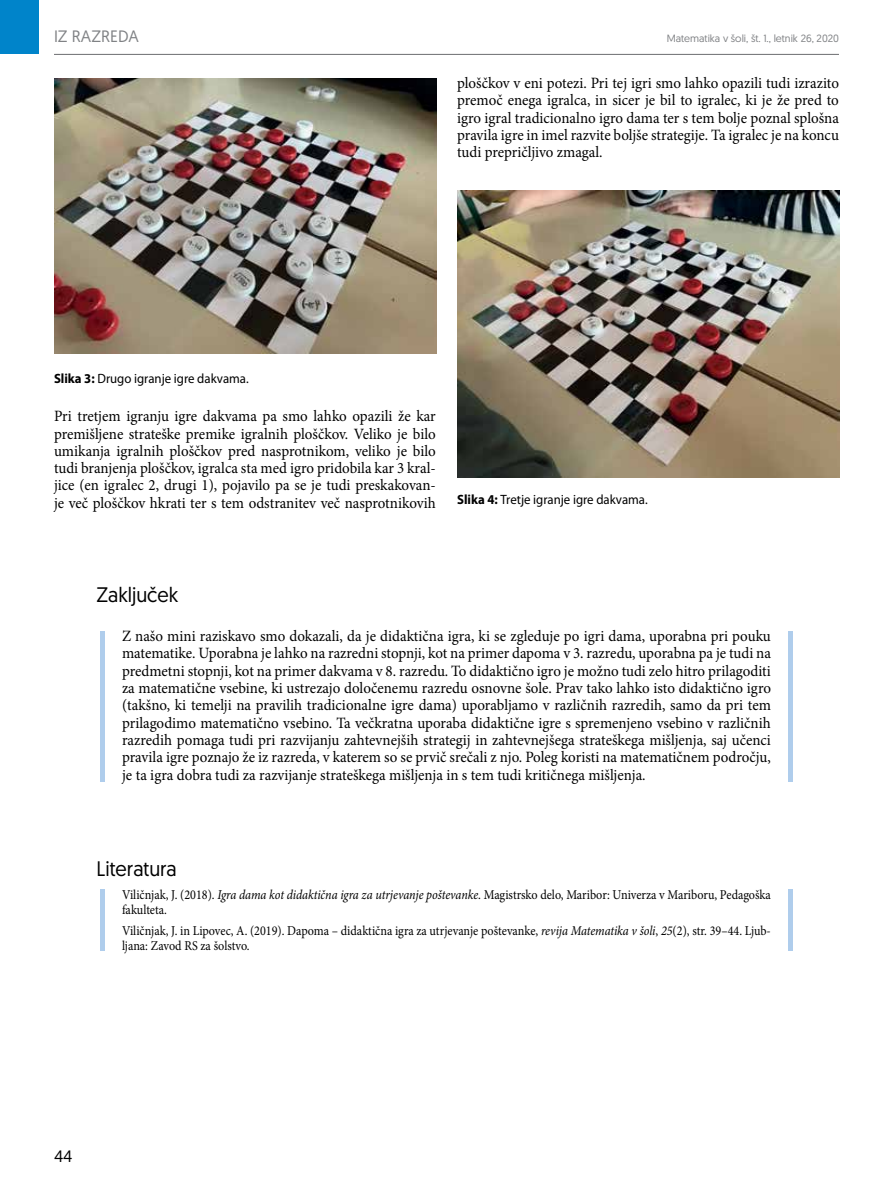
<style>
.page{position:relative;width:893px;height:1191px;background:#fff}
.page>*{position:absolute;margin:0;border:0;box-sizing:border-box;transform-origin:0 0}
.t1{font:21px "Geomanist";color:#000;scale:.95 1}
.t2{font:16.5px "Geomanist";color:#808285}
.t3{font:16.5px "Geomanist";color:#000}
.t4{font:15.75px/17.2px "Minion Pro";color:#000;text-align:justify;scale:.95 1}
.t5{font:13.5px/14.9px "Minion Pro";color:#000;scale:.9 1}
.t6{font:13.5px "Myriad Pro";color:#000;scale:.95 1}
.t7{font:10.5px "Geomanist";color:#808285}
.s1{font-weight:700}
.s2{font-style:italic}
</style>
<div class="page">
<hr style="left:892px;top:0;width:1px;height:1191px;background:#ecd8b6">
<div style="left:0;top:0;width:38px;height:54px;background:#0084ca"></div>
<hr style="left:54px;top:54px;width:785px;height:1px;background:#6d6e71">
<img style="left:54px;top:79px;width:383px;height:275px">
<hr style="left:100px;top:631px;width:4px;height:151px;background:#afcdec">
<hr style="left:100px;top:889px;width:4px;height:62px;background:#afcdec">
<div style="left:788px;top:631px;width:5px;height:151px;background:#afcdec"></div>
<div style="left:788px;top:889px;width:5px;height:62px;background:#afcdec"></div>
<img style="left:457px;top:190px;width:383px;height:287px">
<p class="t2" style="left:54px;top:26px;width:86px">IZ RAZREDA</p>
<p class="t7" style="left:667px;top:31px;width:174px">Matematika v šoli, št. 1., letnik 26, 2020</p>
<p class="t4" style="left:457px;top:74px;width:403px">ploščkov v eni potezi. Pri tej igri smo lahko opazili tudi izrazito premoč enega igralca, in sicer je bil to igralec, ki je že pred to igro igral tradicionalno igro dama ter s tem bolje poznal splošna pravila igre in imel razvite boljše strategije. Ta igralec je na koncu tudi prepričljivo zmagal.</p>
<p class="t6" style="left:54px;top:370px;width:206px"><span class="s1">Slika 3:</span> Drugo igranje igre dakvama.</p>
<p class="t4" style="left:54px;top:408px;width:403px">Pri tretjem igranju igre dakvama pa smo lahko opazili že kar premišljene strateške premike igralnih ploščkov. Veliko je bilo umikanja igralnih ploščkov pred nasprotnikom, veliko je bilo tudi branjenja ploščkov, igralca sta med igro pridobila kar 3 kral&shy;jice (en igralec 2, drugi 1), pojavilo pa se je tudi preskakovan&shy;je več ploščkov hkrati ter s tem odstranitev več nasprotnikovih</p>
<p class="t6" style="left:457px;top:491px;width:202px"><span class="s1">Slika 4:</span> Tretje igranje igre dakvama.</p>
<h1 class="t1" style="left:97px;top:581px;width:88px">Zaključek</h1>
<p class="t4" style="left:122px;top:627px;width:685px">Z našo mini raziskavo smo dokazali, da je didaktična igra, ki se zgleduje po igri dama, uporabna pri pouku matematike. Uporabna je lahko na razredni stopnji, kot na primer dapoma v 3. razredu, uporabna pa je tudi na predmetni stopnji, kot na primer dakvama v 8. razredu. To didaktično igro je možno tudi zelo hitro prilagoditi za matematične vsebine, ki ustrezajo določenemu razredu osnovne šole. Prav tako lahko isto didaktično igro (takšno, ki temelji na pravilih tradicionalne igre dama) uporabljamo v različnih razredih, samo da pri tem prilagodimo matematično vsebino. Ta večkratna uporaba didaktične igre s spremenjeno vsebino v različnih razredih pomaga tudi pri razvijanju zahtevnejših strategij in zahtevnejšega strateškega mišljenja, saj učenci pravila igre poznajo že iz razreda, v katerem so se prvič srečali z njo. Poleg koristi na matematičnem področju, je ta igra dobra tudi za razvijanje strateškega mišljenja in s tem tudi kritičnega mišljenja.</p>
<h1 class="t1" style="left:97px;top:854px;width:86px">Literatura</h1>
<p class="t5" style="left:122px;top:887px;width:722px">Viličnjak, J. (2018). <span class="s2">Igra dama kot didaktična igra za utrjevanje poštevanke</span>. Magistrsko delo, Maribor: Univerza v Mariboru, Pedagoška fakulteta.</p>
<p class="t5" style="left:122px;top:923px;width:722px">Viličnjak, J. in Lipovec, A. (2019). Dapoma – didaktična igra za utrjevanje poštevanke, <span class="s2">revija Matematika v šoli</span>, <span class="s2">25</span>(2), str. 39–44. Ljub&shy;ljana: Zavod RS za šolstvo.</p>
<p class="t3" style="left:54px;top:1145px;width:20px">44</p>
</div>
